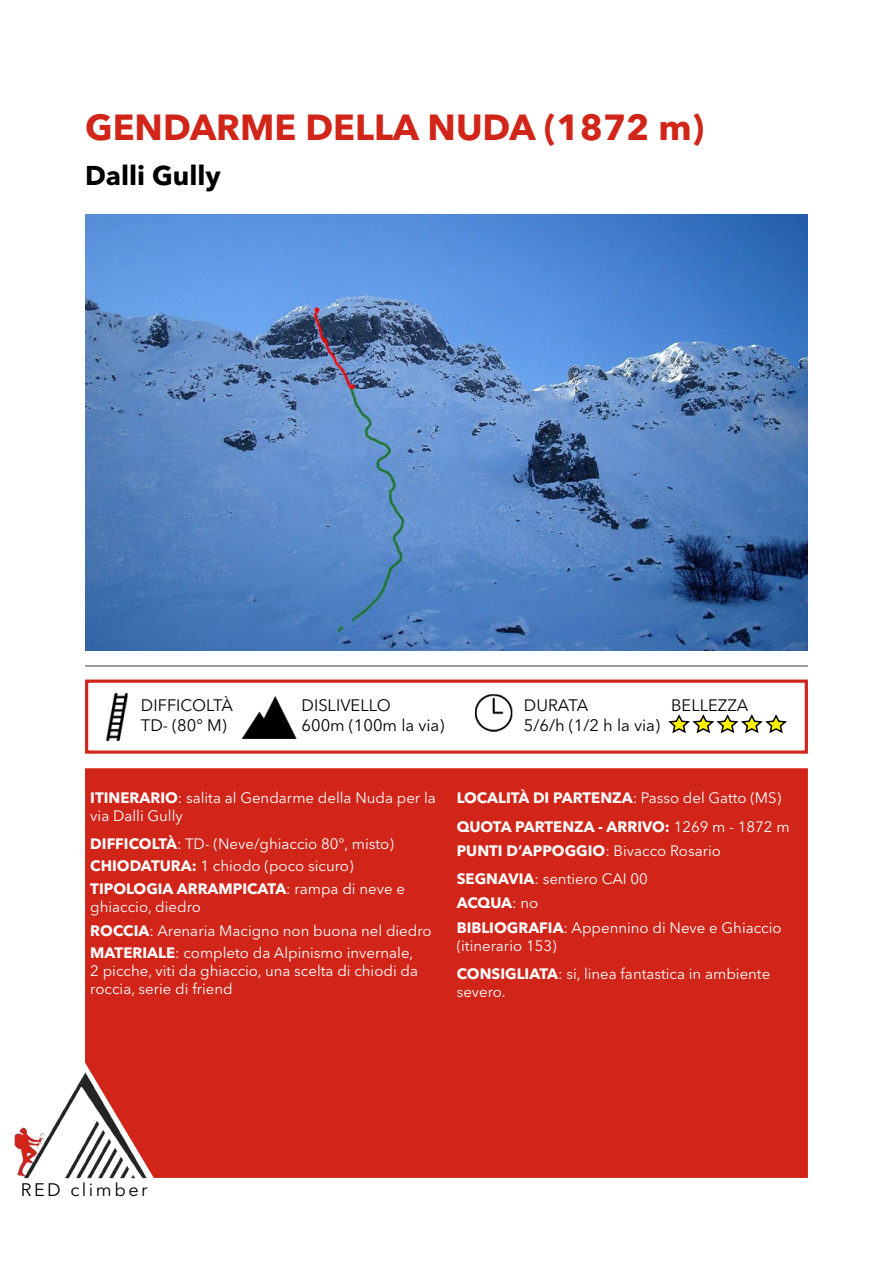
<style>
.page{position:relative;width:893px;height:1263px;background:#fff}
.page>*{position:absolute;margin:0;border:0;box-sizing:border-box;transform-origin:0 0}
.t1{font:700 36px "Avenir Next LT Pro";color:#d22519}
.t2{font:700 27px "Avenir Next LT Pro";color:#000}
.t3{font:18px "Avenir Next LT Pro";letter-spacing:.14em;color:#000}
.t4{font:16.5px "Avenir Next LT Pro";color:#000}
.t5{font:15px/18px "Avenir Next LT Pro";color:#fff}
.t6{font:700 15px "Avenir Next LT Pro";color:#fff}
.s1{font-weight:700}
.s2{font-weight:400}
</style>
<div class="page">
<div style="left:85px;top:768px;width:723px;height:410px;background:#d22519"></div>
<img style="left:14px;top:1072px;width:138px;height:107px">
<div style="left:85px;top:679px;width:723px;height:75px;border:3px solid #d22519"></div>
<img style="left:106px;top:692px;width:22px;height:49px">
<img style="left:241px;top:696px;width:56px;height:43px">
<img style="left:475px;top:694px;width:38px;height:38px">
<svg style="left:668px;top:714px;width:119px;height:19px"></svg>
<img style="left:85px;top:215px;width:722px;height:436px">
<hr style="left:85px;top:665px;width:723px;height:1px;background:#000">
<h1 class="t1" style="left:85px;top:106px;width:621px">GENDARME DELLA NUDA (1872 m)</h1>
<h2 class="t2" style="left:85px;top:159px;width:137px">Dalli Gully</h2>
<p class="t4" style="left:141px;top:695px;width:94px">DIFFICOLTÀ</p>
<p class="t4" style="left:302px;top:695px;width:91px">DISLIVELLO</p>
<p class="t4" style="left:524px;top:695px;width:66px">DURATA</p>
<p class="t4" style="left:671px;top:695px;width:79px">BELLEZZA</p>
<p class="t4" style="left:141px;top:715px;width:87px">TD- (80° M)</p>
<p class="t4" style="left:302px;top:715px;width:144px">600m (100m la via)</p>
<p class="t4" style="left:524px;top:715px;width:138px">5/6/h (1/2 h la via)</p>
<p class="t5" style="left:90px;top:789px;width:347px"><span class="s1">ITINERARIO</span>: salita al Gendarme della Nuda per la via Dalli Gully</p>
<p class="t6" style="left:457px;top:789px;width:326px">LOCALITÀ DI PARTENZA<span class="s2">: Passo del Gatto (MS)</span></p>
<p class="t5" style="left:90px;top:835px;width:305px"><span class="s1">DIFFICOLTÀ</span>: TD- (Neve/ghiaccio 80°, misto)</p>
<p class="t5" style="left:90px;top:880px;width:316px"><span class="s1">TIPOLOGIA ARRAMPICATA</span>: rampa di neve e ghiaccio, diedro</p>
<p class="t5" style="left:90px;top:944px;width:329px"><span class="s1">MATERIALE</span>: completo da Alpinismo invernale,<br>2 picche, viti da ghiaccio, una scelta di chiodi da roccia, serie di friend</p>
<p class="t6" style="left:457px;top:817px;width:334px">QUOTA PARTENZA - ARRIVO: <span class="s2">1269 m - 1872 m</span></p>
<p class="t6" style="left:457px;top:842px;width:266px">PUNTI D’APPOGGIO<span class="s2">: Bivacco Rosario</span></p>
<p class="t5" style="left:90px;top:857px;width:265px"><span class="s1">CHIODATURA:</span> 1 chiodo (poco sicuro)</p>
<p class="t5" style="left:457px;top:870px;width:193px"><span class="s1">SEGNAVIA</span>: sentiero CAI 00</p>
<p class="t5" style="left:457px;top:890px;width:327px;line-height:24.9px"><span class="s1">ACQUA</span>: no<br><span class="s1">BIBLIOGRAFIA</span>: Appennino di Neve e Ghiaccio</p>
<p class="t5" style="left:457px;top:937px;width:101px">(itinerario 153)</p>
<p class="t5" style="left:90px;top:921px;width:343px"><span class="s1">ROCCIA</span>: Arenaria Macigno non buona nel diedro</p>
<p class="t5" style="left:457px;top:965px;width:315px"><span class="s1">CONSIGLIATA</span>: si, linea fantastica in ambiente severo.</p>
<p class="t3" style="left:21px;top:1179px;width:128px">RED climber</p>
</div>
